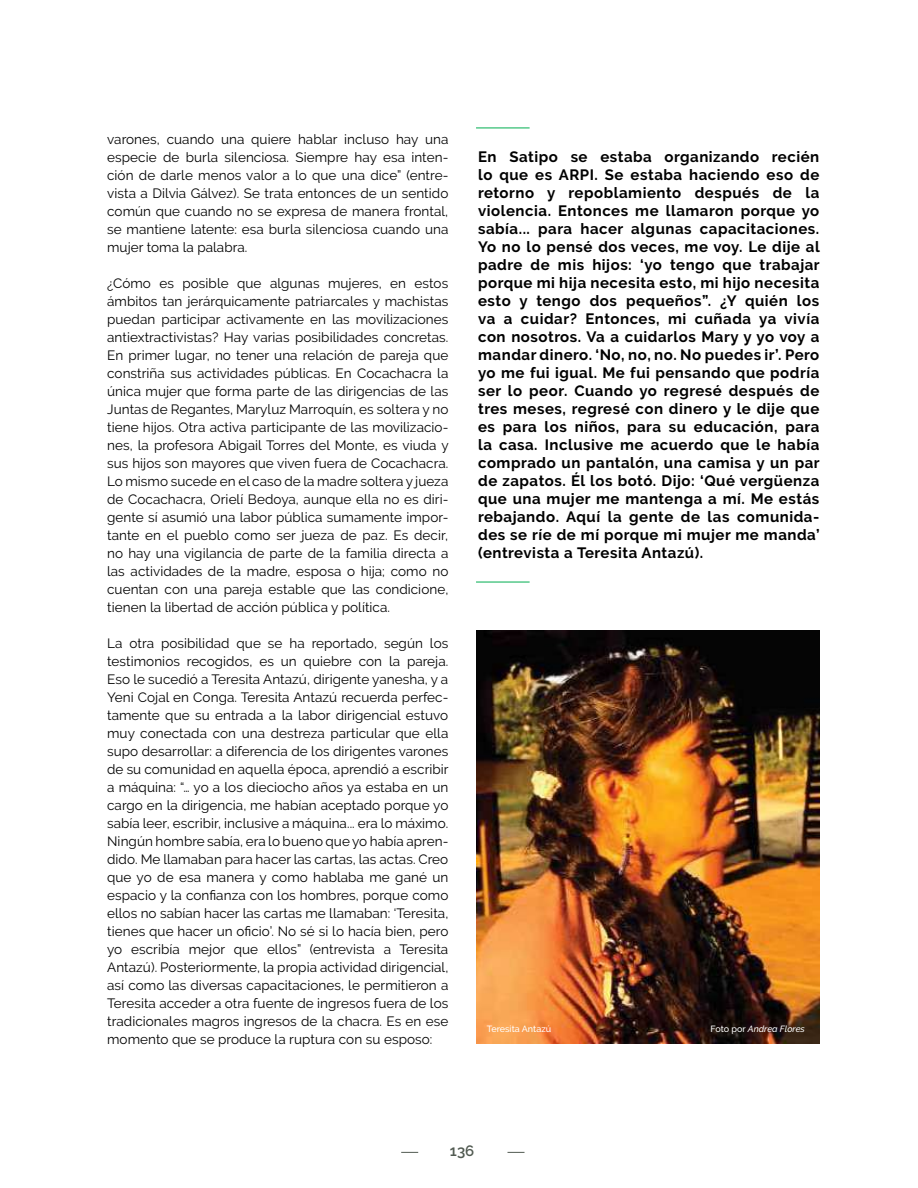
<style>
.page{position:relative;width:918px;height:1188px;background:#fff}
.page>*{position:absolute;margin:0;border:0;box-sizing:border-box;transform-origin:0 0}
.t1{font:700 15px/18px "Raleway";letter-spacing:.035em;color:#000;text-align:justify}
.t2{font:600 15px "Raleway";color:#515a51}
.t3{font:13.5px/18px "Raleway";letter-spacing:.005em;color:#000;text-align:justify}
.t4{font:italic 500 9px "Raleway";color:#fff}
.t5{font:500 9px "Raleway";color:#fff}
.s1{font-style:normal}
</style>
<div class="page">
<svg style="left:401px;top:1152px;width:17px;height:1px"></svg>
<svg style="left:508px;top:1152px;width:17px;height:1px"></svg>
<hr style="left:476px;top:128px;width:54px;height:1px;background:#00ad50">
<hr style="left:476px;top:582px;width:54px;height:1px;background:#00ad50">
<img style="left:476px;top:631px;width:343px;height:412px">
<p class="t3" style="left:107px;top:130px;width:343px">varones, cuando una quiere hablar incluso hay una especie de burla silenciosa. Siempre hay esa inten&shy;ción de darle menos valor a lo que una dice” (entre&shy;vista a Dilvia Gálvez). Se trata entonces de un sentido común que cuando no se expresa de manera frontal, se mantiene latente: esa burla silenciosa cuando una mujer toma la palabra.</p>
<p class="t3" style="left:107px;top:274px;width:343px">¿Cómo es posible que algunas mujeres, en estos ámbitos tan jerárquicamente patriarcales y machistas puedan participar activamente en las movilizaciones antiextractivistas? Hay varias posibilidades concretas.<br>En primer lugar, no tener una relación de pareja que constriña sus actividades públicas. En Cocachacra la única mujer que forma parte de las dirigencias de las Juntas de Regantes, Maryluz Marroquín, es soltera y no tiene hijos. Otra activa participante de las movilizacio&shy;nes, la profesora Abigail Torres del Monte, es viuda y sus hijos son mayores que viven fuera de Cocachacra.<br>Lo mismo sucede en el caso de la madre soltera y jueza de Cocachacra, Orielí Bedoya, aunque ella no es diri&shy;gente sí asumió una labor pública sumamente impor&shy;tante en el pueblo como ser jueza de paz. Es decir, no hay una vigilancia de parte de la familia directa a las actividades de la madre, esposa o hija; como no cuentan con una pareja estable que las condicione, tienen la libertad de acción pública y política.</p>
<p class="t3" style="left:107px;top:634px;width:343px">La otra posibilidad que se ha reportado, según los testimonios recogidos, es un quiebre con la pareja.<br>Eso le sucedió a Teresita Antazú, dirigente yanesha, y a Yeni Cojal en Conga. Teresita Antazú recuerda perfec&shy;tamente que su entrada a la labor dirigencial estuvo muy conectada con una destreza particular que ella supo desarrollar: a diferencia de los dirigentes varones de su comunidad en aquella época, aprendió a escribir a máquina: “… yo a los dieciocho años ya estaba en un cargo en la dirigencia, me habían aceptado porque yo sabía leer, escribir, inclusive a máquina... era lo máximo.<br>Ningún hombre sabía, era lo bueno que yo había apren&shy;dido. Me llamaban para hacer las cartas, las actas. Creo que yo de esa manera y como hablaba me gané un espacio y la confianza con los hombres, porque como ellos no sabían hacer las cartas me llamaban: ‘Teresita, tienes que hacer un oficio’. No sé si lo hacía bien, pero yo escribía mejor que ellos” (entrevista a Teresita Antazú). Posteriormente, la propia actividad dirigencial, así como las diversas capacitaciones, le permitieron a Teresita acceder a otra fuente de ingresos fuera de los tradicionales magros ingresos de la chacra. Es en ese momento que se produce la ruptura con su esposo:</p>
<p class="t1" style="left:478px;top:148px;width:343px">En Satipo se estaba organizando recién lo que es ARPI. Se estaba haciendo eso de retorno y repoblamiento después de la violencia. Entonces me llamaron porque yo sabía... para hacer algunas capacitaciones.<br>Yo no lo pensé dos veces, me voy. Le dije al padre de mis hijos: ‘yo tengo que trabajar porque mi hija necesita esto, mi hijo necesita esto y tengo dos pequeños”. ¿Y quién los va a cuidar? Entonces, mi cuñada ya vivía con nosotros. Va a cuidarlos Mary y yo voy a mandar dinero. ‘No, no, no. No puedes ir’. Pero yo me fui igual. Me fui pensando que podría ser lo peor. Cuando yo regresé después de tres meses, regresé con dinero y le dije que es para los niños, para su educación, para la casa. Inclusive me acuerdo que le había comprado un pantalón, una camisa y un par de zapatos. Él los botó. Dijo: ‘Qué vergüenza que una mujer me mantenga a mí. Me estás rebajando. Aquí la gente de las comunida&shy;des se ríe de mí porque mi mujer me manda’ (entrevista a Teresita Antazú).</p>
<p class="t5" style="left:487px;top:1023px;width:66px">Teresita Antazú</p>
<p class="t4" style="left:710px;top:1023px;width:96px"><span class="s1">Foto por</span> Andrea Flores</p>
<p class="t2" style="left:450px;top:1143px;width:26px">136</p>
</div>
